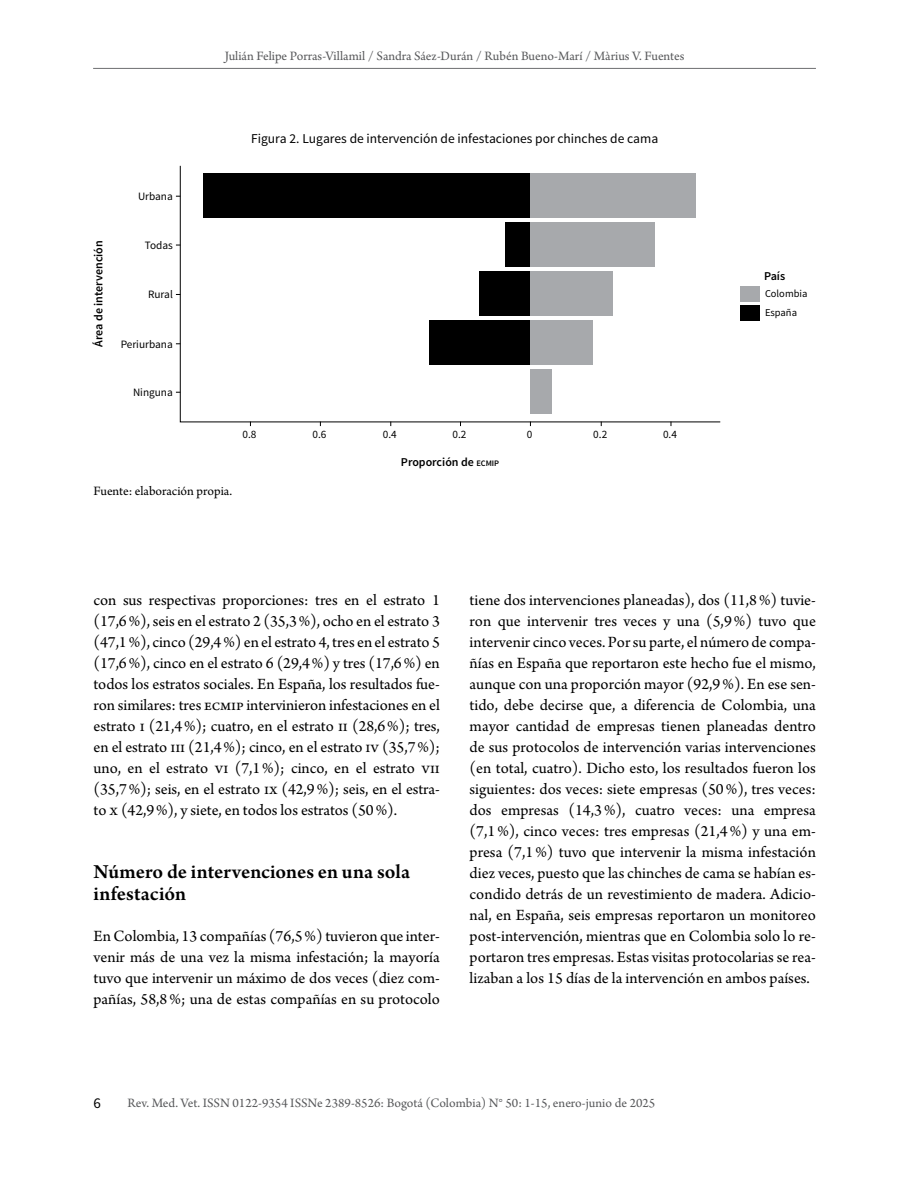
<style>
.page{position:relative;width:918px;height:1188px;background:#fff}
.page>*{position:absolute;margin:0;border:0;box-sizing:border-box;transform-origin:0 0}
.t1{font:600 21px/22.5px "Arno Pro";letter-spacing:.01em;color:#000}
.t2{font:16.5px/21px "Arno Pro";color:#000;text-align:justify}
.t3{font:15px "Source Sans Pro";color:#000}
.t4{font:13.5px "Arno Pro";color:#58595b}
.t5{font:13.5px "Source Sans Pro";color:#000}
.t6{font:13.5px "Arno Pro";color:#000}
.t7{font:600 12px "Source Sans Pro";color:#000}
.t8{font:11.25px "Source Sans Pro";color:#000}
.t9{font:10.5px/18.9px "Source Sans Pro";color:#000}
.s1{font-size:8.4px}
</style>
<div class="page">
<hr style="left:93px;top:68px;width:723px;height:1px;background:#6d6e71">
<svg style="left:180px;top:165px;width:541px;height:258px"></svg>
<div style="left:204px;top:173px;width:326px;height:45px;background:#000"></div>
<div style="left:505px;top:222px;width:25px;height:45px;background:#000"></div>
<div style="left:480px;top:271px;width:50px;height:45px;background:#000"></div>
<div style="left:429px;top:320px;width:101px;height:45px;background:#000"></div>
<div style="left:530px;top:173px;width:165px;height:45px;background:#a7a9ac"></div>
<div style="left:530px;top:222px;width:124px;height:45px;background:#a7a9ac"></div>
<div style="left:530px;top:271px;width:83px;height:45px;background:#a7a9ac"></div>
<div style="left:530px;top:320px;width:62px;height:45px;background:#a7a9ac"></div>
<div style="left:530px;top:369px;width:21px;height:45px;background:#a7a9ac"></div>
<div style="left:740px;top:286px;width:20px;height:15px;background:#a7a9ac"></div>
<div style="left:740px;top:305px;width:20px;height:15px;background:#000"></div>
<p class="t4" style="left:225px;top:48px;width:461px">Julián Felipe Porras-Villamil / Sandra Sáez-Durán / Rubén Bueno-Marí / Màrius V. Fuentes</p>
<p class="t5" style="left:251px;top:130px;width:409px">Figura 2. Lugares de intervención de infestaciones por chinches de cama</p>
<p class="t8" style="left:138px;top:189px;width:36px">Urbana</p>
<p class="t7" style="left:91px;top:347px;width:108px;rotate:-90deg">Área de intervención</p>
<p class="t8" style="left:145px;top:238px;width:30px">Todas</p>
<p class="t8" style="left:148px;top:288px;width:26px">Rural</p>
<p class="t8" style="left:121px;top:337px;width:54px">Periurbana</p>
<p class="t8" style="left:133px;top:385px;width:41px">Ninguna</p>
<p class="t6" style="left:94px;top:483px;width:140px">Fuente: elaboración propia.</p>
<p class="t8" style="left:243px;top:427px;width:15px">0.8</p>
<p class="t8" style="left:312px;top:427px;width:15px">0.6</p>
<p class="t8" style="left:383px;top:427px;width:15px">0.4</p>
<p class="t8" style="left:453px;top:427px;width:15px">0.2</p>
<p class="t8" style="left:527px;top:427px;width:7px">0</p>
<p class="t8" style="left:593px;top:427px;width:15px">0.2</p>
<p class="t8" style="left:663px;top:427px;width:15px">0.4</p>
<p class="t7" style="left:401px;top:455px;width:100px">Proporción de <span class="s1">ECMIP</span></p>
<p class="t7" style="left:764px;top:268px;width:23px">País</p>
<p class="t9" style="left:765px;top:285px;width:44px">Colombia<br>España</p>
<p class="t2" style="left:94px;top:590px;width:348px">con sus respectivas proporciones: tres en el estrato 1 (17,6%), seis en el estrato 2 (35,3%), ocho en el estrato 3 (47,1%), cinco (29,4%) en el estrato 4, tres en el estrato 5 (17,6%), cinco en el estrato 6 (29,4%) y tres (17,6%) en todos los estratos sociales. En España, los resultados fue&shy;ron similares: tres ecmip intervinieron infestaciones en el estrato i (21,4%); cuatro, en el estrato ii (28,6%); tres, en el estrato iii (21,4%); cinco, en el estrato iv (35,7%); uno, en el estrato vi (7,1%); cinco, en el estrato vii (35,7%); seis, en el estrato ix (42,9%); seis, en el estra&shy;to x (42,9%), y siete, en todos los estratos (50%).</p>
<p class="t1" style="left:94px;top:861px;width:318px">Número de intervenciones en una sola infestación</p>
<p class="t2" style="left:94px;top:926px;width:348px">En Colombia, 13 compañías (76,5%) tuvieron que inter&shy;venir más de una vez la misma infestación; la mayoría tuvo que intervenir un máximo de dos veces (diez com&shy;pañías, 58,8%; una de estas compañías en su protocolo</p>
<p class="t2" style="left:470px;top:590px;width:348px">tiene dos intervenciones planeadas), dos (11,8%) tuvie&shy;ron que intervenir tres veces y una (5,9%) tuvo que intervenir cinco veces. Por su parte, el número de compa&shy;ñías en España que reportaron este hecho fue el mismo, aunque con una proporción mayor (92,9%). En ese sen&shy;tido, debe decirse que, a diferencia de Colombia, una mayor cantidad de empresas tienen planeadas dentro de sus protocolos de intervención varias intervenciones (en total, cuatro). Dicho esto, los resultados fueron los siguientes: dos veces: siete empresas (50%), tres veces: dos empresas (14,3%), cuatro veces: una empresa (7,1%), cinco veces: tres empresas (21,4%) y una em&shy;presa (7,1%) tuvo que intervenir la misma infestación diez veces, puesto que las chinches de cama se habían es&shy;condido detrás de un revestimiento de madera. Adicio&shy;nal, en España, seis empresas reportaron un monitoreo post-intervención, mientras que en Colombia solo lo re&shy;portaron tres empresas. Estas visitas protocolarias se rea&shy;lizaban a los 15 días de la intervención en ambos países.</p>
<p class="t3" style="left:94px;top:1093px;width:9px">6</p>
<p class="t4" style="left:128px;top:1095px;width:529px">Rev. Med. Vet. ISSN 0122-9354 ISSNe 2389-8526: Bogotá (Colombia) N° 50: 1-15, enero-junio de 2025</p>
</div>
